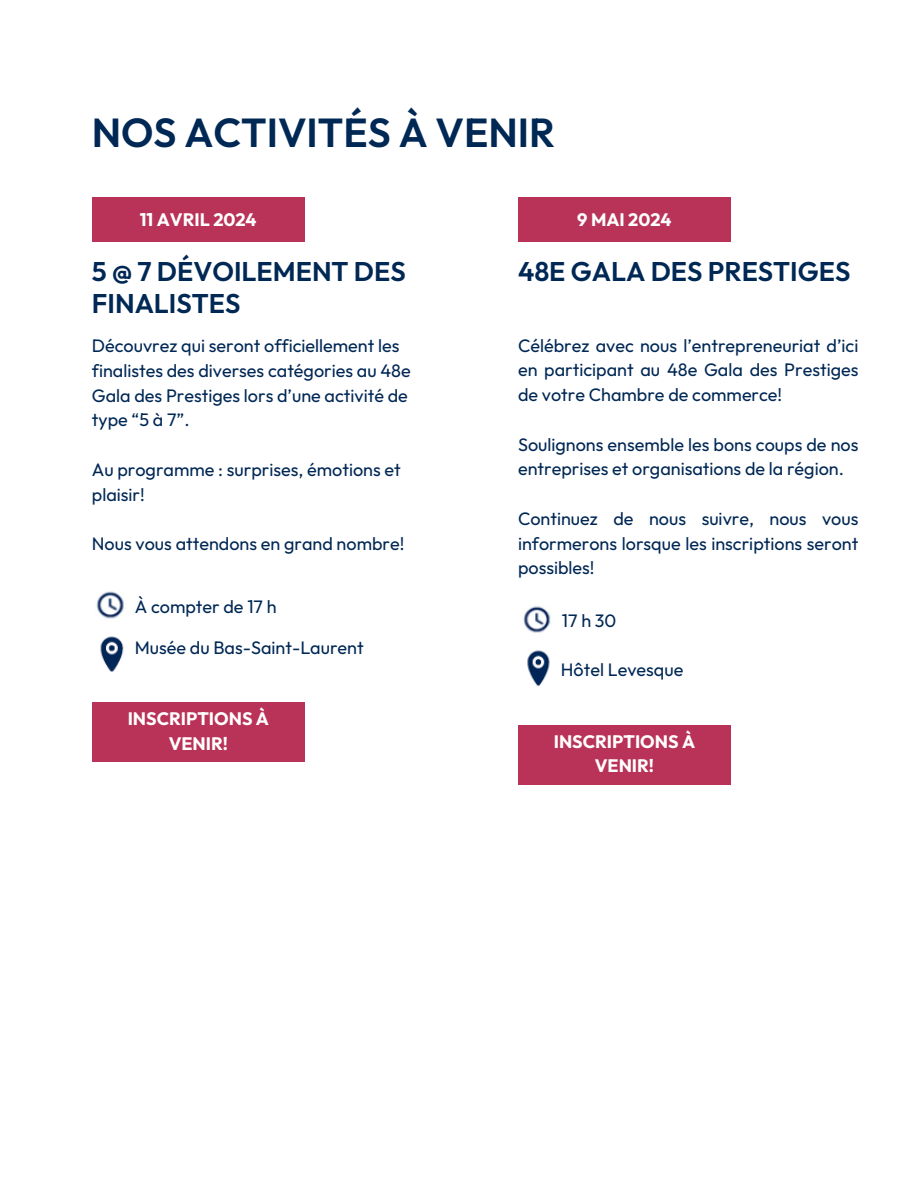
<style>
.page{position:relative;width:918px;height:1188px;background:#fff}
.page>*{position:absolute;margin:0;border:0;box-sizing:border-box;transform-origin:0 0}
.t1{font:600 40.5px "Outfit";color:#002855}
.t2{font:600 27px/32.7px "Outfit";color:#002855}
.t3{font:18px/24.8px "Outfit";color:#002855}
.t4{font:700 18px/24.8px "Outfit";color:#fff;text-align:center}
</style>
<div class="page">
<div style="left:92px;top:198px;width:213px;height:44px;background:#b93257"></div>
<div style="left:518px;top:198px;width:213px;height:44px;background:#b93257"></div>
<img style="left:527px;top:650px;width:23px;height:37px">
<img style="left:523px;top:606px;width:28px;height:27px">
<div style="left:92px;top:702px;width:213px;height:60px;background:#b93257"></div>
<img style="left:100px;top:636px;width:24px;height:37px">
<img style="left:96px;top:591px;width:28px;height:28px">
<div style="left:518px;top:725px;width:213px;height:60px;background:#b93257"></div>
<h1 class="t1" style="left:92px;top:106px;width:465px">NOS ACTIVITÉS À VENIR</h1>
<p class="t4" style="left:140px;top:207px;width:118px">11 AVRIL 2024</p>
<p class="t4" style="left:577px;top:207px;width:96px">9 MAI 2024</p>
<h2 class="t2" style="left:92px;top:254px;width:315px">5 @ 7 DÉVOILEMENT DES<br>FINALISTES</h2>
<h2 class="t2" style="left:518px;top:254px;width:334px">48E GALA DES PRESTIGES</h2>
<p class="t3" style="left:518px;top:333px;width:342px;text-align:justify">Célébrez avec nous l’entrepreneuriat d’ici en participant au 48e Gala des Prestiges de votre Chambre de commerce!</p>
<p class="t3" style="left:518px;top:432px;width:342px">Soulignons ensemble les bons coups de nos entreprises et organisations de la région.</p>
<p class="t3" style="left:518px;top:506px;width:342px;text-align:justify">Continuez de nous suivre, nous vous informerons lorsque les inscriptions seront possibles!</p>
<p class="t3" style="left:92px;top:333px;width:320px">Découvrez qui seront officiellement les finalistes des diverses catégories au 48e Gala des Prestiges lors d’une activité de type “5 à 7”.</p>
<p class="t3" style="left:92px;top:457px;width:310px">Au programme : surprises, émotions et plaisir!</p>
<p class="t3" style="left:92px;top:531px;width:314px">Nous vous attendons en grand nombre!</p>
<p class="t3" style="left:135px;top:594px;width:143px">À compter de 17 h</p>
<p class="t3" style="left:135px;top:635px;width:230px">Musée du Bas-Saint-Laurent</p>
<p class="t4" style="left:128px;top:706px;width:143px">INSCRIPTIONS À<br>VENIR!</p>
<p class="t3" style="left:562px;top:608px;width:56px">17h30</p>
<p class="t3" style="left:561px;top:657px;width:124px">Hôtel Levesque</p>
<p class="t4" style="left:554px;top:729px;width:143px">INSCRIPTIONS À<br>VENIR!</p>
</div>
